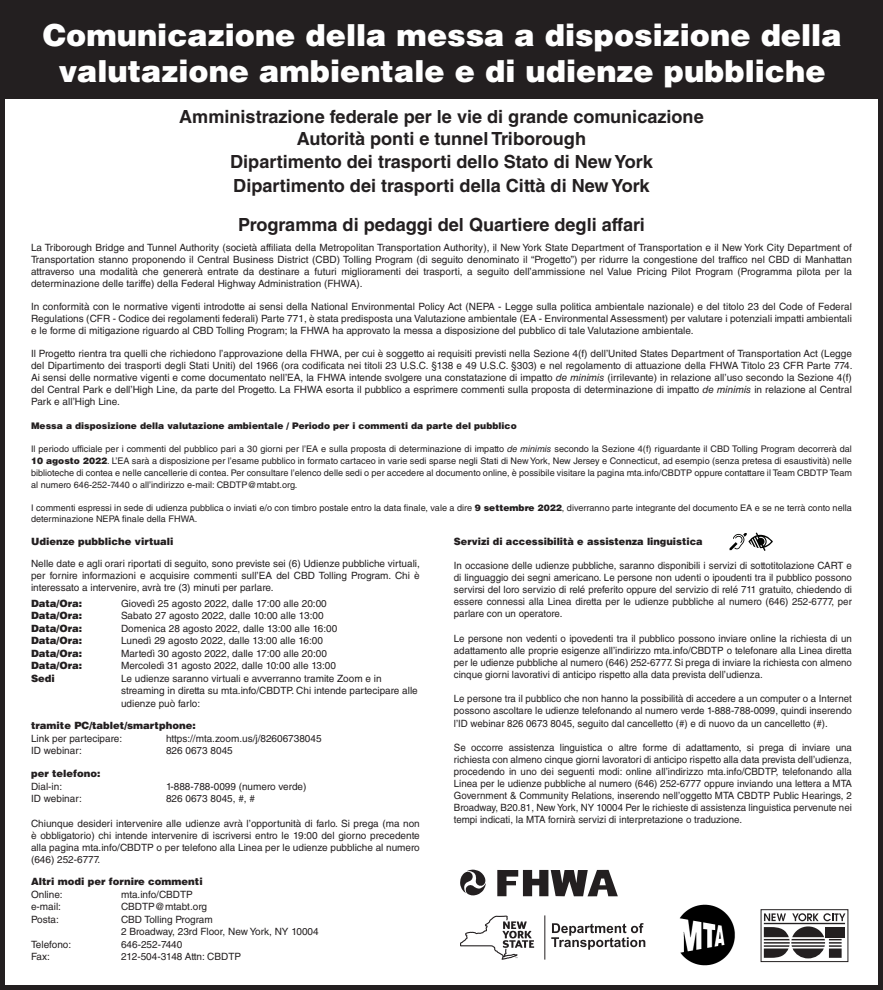
<style>
.page{position:relative;width:883px;height:990px;background:#fff}
.page>*{position:absolute;margin:0;border:0;box-sizing:border-box;transform-origin:0 0}
.t1{font:900 30.38px/35.9px "Helvetica LT Std";color:#fff;text-align:center}
.t2{font:700 18.12px "Helvetica LT Std";color:#231f20}
.t3{font:10px/12px "Helvetica LT Std";color:#231f20;text-align:justify}
.t4{font:900 10px "Helvetica LT Std";color:#231f20}
.t5{font:9.12px/12px "Helvetica LT Std";color:#231f20;text-align:justify}
.t6{font:900 9.12px "Helvetica LT Std";color:#231f20}
.s1{font-style:italic}
.s2{font-weight:900}
</style>
<div class="page">
<div style="left:3px;top:0;width:877px;height:98px;background:#231f20"></div>
<div style="left:0;top:0;width:883px;height:990px;border:5px solid #231f20"></div>
<svg style="left:460px;top:915px;width:74px;height:45px"></svg>
<hr style="left:544px;top:915px;width:1px;height:45px;background:#231f20">
<svg style="left:551px;top:923px;width:94px;height:27px"></svg>
<svg style="left:497px;top:870px;width:121px;height:26px"></svg>
<svg style="left:460px;top:870px;width:26px;height:26px"></svg>
<div style="left:761px;top:909px;width:87px;height:53px;border:1px solid #231f20"></div>
<svg style="left:764px;top:913px;width:81px;height:45px"></svg>
<img style="left:679px;top:904px;width:56px;height:62px">
<svg style="left:729px;top:532px;width:44px;height:19px"></svg>
<p class="t1" style="left:43px;top:17px;width:800px">Comunicazione della messa a disposizione della valutazione ambientale e di udienze pubbliche</p>
<p class="t2" style="left:179px;top:105px;width:526px">Amministrazione federale per le vie di grande comunicazione</p>
<p class="t2" style="left:297px;top:128px;width:291px">Autorità ponti e tunnel Triborough</p>
<p class="t2" style="left:230px;top:151px;width:424px">Dipartimento dei trasporti dello Stato di New York</p>
<p class="t2" style="left:233px;top:174px;width:418px">Dipartimento dei trasporti della Città di New York</p>
<p class="t2" style="left:238px;top:213px;width:408px">Programma di pedaggi del Quartiere degli affari</p>
<p class="t3" style="left:31px;top:242px;width:822px">La Triborough Bridge and Tunnel Authority (società affiliata della Metropolitan Transportation Authority), il New York State Department of Transportation e il New York City Department of Transportation stanno proponendo il Central Business District (CBD) Tolling Program (di seguito denominato il “Progetto”) per ridurre la congestione del traffico nel CBD di Manhattan attraverso una modalità che genererà entrate da destinare a futuri miglioramenti dei trasporti, a seguito dell’ammissione nel Value Pricing Pilot Program (Programma pilota per la determinazione delle tariffe) della Federal Highway Administration (FHWA).</p>
<p class="t3" style="left:31px;top:301px;width:822px">In conformità con le normative vigenti introdotte ai sensi della National Environmental Policy Act (NEPA - Legge sulla politica ambientale nazionale) e del titolo 23 del Code of Federal Regulations (CFR - Codice dei regolamenti federali) Parte 771, è stata predisposta una Valutazione ambientale (EA - Environmental Assessment) per valutare i potenziali impatti ambientali e le forme di mitigazione riguardo al CBD Tolling Program; la FHWA ha approvato la messa a disposizione del pubblico di tale Valutazione ambientale.</p>
<p class="t3" style="left:31px;top:348px;width:823px">Il Progetto rientra tra quelli che richiedono l’approvazione della FHWA, per cui è soggetto ai requisiti previsti nella Sezione 4(f) dell’United States Department of Transportation Act (Legge del Dipartimento dei trasporti degli Stati Uniti) del 1966 (ora codificata nei titoli 23 U.S.C. §138 e 49 U.S.C. §303) e nel regolamento di attuazione della FHWA Titolo 23 CFR Parte 774.<br>Ai sensi delle normative vigenti e come documentato nell’EA, la FHWA intende svolgere una constatazione di impatto <span class="s1">de minimis</span> (irrilevante) in relazione all’uso secondo la Sezione 4(f) del Central Park e dell’High Line, da parte del Progetto. La FHWA esorta il pubblico a esprimere commenti sulla proposta di determinazione di impatto <span class="s1">de minimis</span> in relazione al Central Park e all’High Line.</p>
<p class="t6" style="left:31px;top:419px;width:487px">Messa a disposizione della valutazione ambientale / Periodo per i commenti da parte del pubblico</p>
<p class="t5" style="left:31px;top:442px;width:822px">Il periodo ufficiale per i commenti del pubblico pari a 30 giorni per l’EA e sulla proposta di determinazione di impatto <span class="s1">de minimis</span> secondo la Sezione 4(f) riguardante il CBD Tolling Program decorrerà dal <span class="s2">10 agosto 2022</span>. L’EA sarà a disposizione per l’esame pubblico in formato cartaceo in varie sedi sparse negli Stati di New York, New Jersey e Connecticut, ad esempio (senza pretesa di esaustività) nelle biblioteche di contea e nelle cancellerie di contea. Per consultare l’elenco delle sedi o per accedere al documento online, è possibile visitare la pagina mta.info/CBDTP oppure contattare il Team CBDTP Team al numero 646-252-7440 o all’indirizzo e-mail: CBDTP@mtabt.org.</p>
<p class="t5" style="left:31px;top:502px;width:822px;line-height:11.4px">I commenti espressi in sede di udienza pubblica o inviati e/o con timbro postale entro la data finale, vale a dire <span class="s2">9 settembre 2022</span>, diverranno parte integrante del documento EA e se ne terrà conto nella determinazione NEPA finale della FHWA.</p>
<p class="t4" style="left:31px;top:535px;width:144px">Udienze pubbliche virtuali</p>
<p class="t3" style="left:31px;top:557px;width:390px">Nelle date e agli orari riportati di seguito, sono previste sei (6) Udienze pubbliche virtuali, per fornire informazioni e acquisire commenti sull’EA del CBD Tolling Program. Chi è interessato a intervenire, avrà tre (3) minuti per parlare.</p>
<p class="t4" style="left:31px;top:597px;width:53px">Data/Ora:</p>
<p class="t3" style="left:121px;top:597px;width:207px">Giovedì 25 agosto 2022, dalle 17:00 alle 20:00</p>
<p class="t4" style="left:31px;top:609px;width:53px">Data/Ora:</p>
<p class="t3" style="left:121px;top:610px;width:204px">Sabato 27 agosto 2022, dalle 10:00 alle 13:00</p>
<p class="t4" style="left:31px;top:622px;width:53px">Data/Ora:</p>
<p class="t3" style="left:121px;top:622px;width:218px">Domenica 28 agosto 2022, dalle 13:00 alle 16:00</p>
<p class="t4" style="left:31px;top:634px;width:53px">Data/Ora:</p>
<p class="t3" style="left:121px;top:635px;width:203px">Lunedì 29 agosto 2022, dalle 13:00 alle 16:00</p>
<p class="t4" style="left:31px;top:646px;width:53px">Data/Ora:</p>
<p class="t3" style="left:121px;top:647px;width:207px">Martedì 30 agosto 2022, dalle 17:00 alle 20:00</p>
<p class="t4" style="left:31px;top:659px;width:53px">Data/Ora:</p>
<p class="t3" style="left:121px;top:660px;width:216px">Mercoledì 31 agosto 2022, dalle 10:00 alle 13:00</p>
<p class="t4" style="left:31px;top:671px;width:25px">Sedi</p>
<p class="t3" style="left:121px;top:672px;width:262px">Le udienze saranno virtuali e avverranno tramite Zoom e in</p>
<p class="t3" style="left:121px;top:685px;width:298px">streaming in diretta su mta.info/CBDTP. Chi intende partecipare alle</p>
<p class="t3" style="left:121px;top:697px;width:81px">udienze può farlo:</p>
<p class="t4" style="left:31px;top:719px;width:166px">tramite PC/tablet/smartphone:</p>
<p class="t3" style="left:31px;top:732px;width:93px">Link per partecipare:</p>
<p class="t3" style="left:166px;top:732px;width:157px">https://mta.zoom.us/j/82606738045</p>
<p class="t3" style="left:31px;top:745px;width:52px">ID webinar:</p>
<p class="t3" style="left:166px;top:745px;width:68px">826 0673 8045</p>
<p class="t4" style="left:31px;top:767px;width:71px">per telefono:</p>
<p class="t3" style="left:31px;top:780px;width:33px">Dial-in:</p>
<p class="t3" style="left:166px;top:780px;width:142px">1-888-788-0099 (numero verde)</p>
<p class="t3" style="left:31px;top:793px;width:52px">ID webinar:</p>
<p class="t3" style="left:166px;top:793px;width:90px">826 0673 8045, #, #</p>
<p class="t3" style="left:31px;top:817px;width:390px">Chiunque desideri intervenire alle udienze avrà l’opportunità di farlo. Si prega (ma non è obbligatorio) chi intende intervenire di iscriversi entro le 19:00 del giorno precedente alla pagina mta.info/CBDTP o per telefono alla Linea per le udienze pubbliche al numero (646) 252-6777.</p>
<p class="t4" style="left:31px;top:875px;width:173px">Altri modi per fornire commenti</p>
<p class="t3" style="left:31px;top:888px;width:33px">Online:</p>
<p class="t3" style="left:121px;top:888px;width:73px">mta.info/CBDTP</p>
<p class="t3" style="left:31px;top:901px;width:32px">e-mail:</p>
<p class="t3" style="left:121px;top:901px;width:87px">CBDTP@mtabt.org</p>
<p class="t3" style="left:31px;top:913px;width:29px">Posta:</p>
<p class="t3" style="left:121px;top:913px;width:93px">CBD Tolling Program</p>
<p class="t3" style="left:121px;top:926px;width:199px">2 Broadway, 23rd Floor, New York, NY 10004</p>
<p class="t3" style="left:31px;top:938px;width:42px">Telefono:</p>
<p class="t3" style="left:121px;top:938px;width:63px">646-252-7440</p>
<p class="t3" style="left:31px;top:951px;width:20px">Fax:</p>
<p class="t3" style="left:121px;top:951px;width:122px">212-504-3148 Attn: CBDTP</p>
<p class="t4" style="left:454px;top:535px;width:250px">Servizi di accessibilità e assistenza linguistica</p>
<p class="t3" style="left:454px;top:560px;width:400px">In occasione delle udienze pubbliche, saranno disponibili i servizi di sottotitolazione CART e di linguaggio dei segni americano. Le persone non udenti o ipoudenti tra il pubblico possono servirsi del loro servizio di relé preferito oppure del servizio di relé 711 gratuito, chiedendo di essere connessi alla Linea diretta per le udienze pubbliche al numero (646) 252-6777, per parlare con un operatore.</p>
<p class="t3" style="left:454px;top:632px;width:400px">Le persone non vedenti o ipovedenti tra il pubblico possono inviare online la richiesta di un adattamento alle proprie esigenze all’indirizzo mta.info/CBDTP o telefonare alla Linea diretta per le udienze pubbliche al numero (646) 252-6777. Si prega di inviare la richiesta con almeno cinque giorni lavorativi di anticipo rispetto alla data prevista dell’udienza.</p>
<p class="t3" style="left:454px;top:693px;width:400px">Le persone tra il pubblico che non hanno la possibilità di accedere a un computer o a Internet possono ascoltare le udienze telefonando al numero verde 1-888-788-0099, quindi inserendo l’ID webinar 826 0673 8045, seguito dal cancelletto (#) e di nuovo da un cancelletto (#).</p>
<p class="t3" style="left:454px;top:741px;width:400px">Se occorre assistenza linguistica o altre forme di adattamento, si prega di inviare una richiesta con almeno cinque giorni lavoratori di anticipo rispetto alla data prevista dell’udienza, procedendo in uno dei seguenti modi: online all’indirizzo mta.info/CBDTP, telefonando alla Linea per le udienze pubbliche al numero (646) 252-6777 oppure inviando una lettera a MTA Government &amp; Community Relations, inserendo nell’oggetto MTA CBDTP Public Hearings, 2<br>Broadway, B20.81, New York, NY 10004 Per le richieste di assistenza linguistica pervenute nei tempi indicati, la MTA fornirà servizi di interpretazione o traduzione.</p>
</div>
